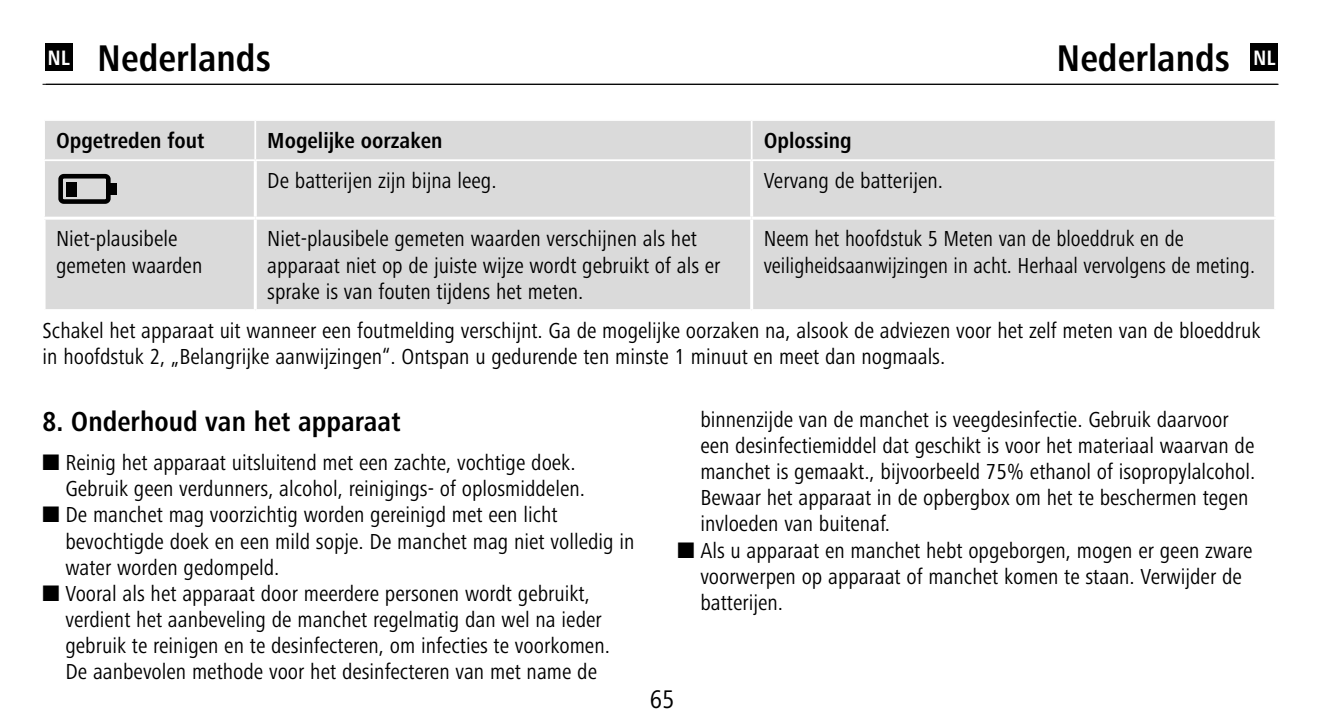
<style>
.page{position:relative;width:1319px;height:723px;background:#fff}
.page>*{position:absolute;margin:0;border:0;box-sizing:border-box;transform-origin:0 0}
.Subhead_bold{font:700 condensed 38.4px "Frutiger Next LTW1 G";color:#000}
.Head{font:700 condensed 28.5px "Frutiger Next LTW1 G";color:#000}
.t1{font:condensed 26.4px "Frutiger Next LTW1 G";color:#000}
.Grundtext{font:condensed 22.5px/26.1px "Frutiger Next LTW1 G";color:#000}
.Grundtext-2{font:condensed 22.5px/26.1px "Frutiger Next LTW1 G";color:#000;scale:.96 1}
.Grundtext-3{font:700 condensed 22.5px "Frutiger Next LTW1 G";color:#000}
.Subhead_bold-2{font:700 condensed 21.6px "Frutiger Next LTW1 G";color:#fff}
</style>
<div class="page">
<hr style="left:43px;top:84px;width:1234px;height:1px;background:#000">
<div style="left:1250px;top:43px;width:27px;height:28px;background:#000"></div>
<hr style="left:46px;top:84px;width:1232px;height:1px;background:#000">
<div style="left:45px;top:43px;width:28px;height:28px;background:#000"></div>
<div style="left:45px;top:121px;width:1229px;height:188px;background:#dadada"></div>
<hr style="left:254px;top:161px;width:3px;height:56px;background:#fff">
<hr style="left:750px;top:161px;width:3px;height:56px;background:#fff">
<hr style="left:1273px;top:161px;width:3px;height:56px;background:#fff">
<hr style="left:43px;top:217px;width:212px;height:3px;background:#fff">
<hr style="left:43px;top:220px;width:3px;height:89px;background:#fff">
<hr style="left:255px;top:217px;width:496px;height:3px;background:#fff">
<hr style="left:254px;top:220px;width:3px;height:89px;background:#fff">
<hr style="left:751px;top:217px;width:525px;height:3px;background:#fff">
<hr style="left:750px;top:220px;width:3px;height:89px;background:#fff">
<hr style="left:1273px;top:220px;width:3px;height:89px;background:#fff">
<hr style="left:254px;top:121px;width:2px;height:38px;background:#fff">
<hr style="left:750px;top:121px;width:2px;height:38px;background:#fff">
<hr style="left:43px;top:159px;width:212px;height:2px;background:#fff">
<hr style="left:255px;top:159px;width:496px;height:2px;background:#fff">
<hr style="left:751px;top:159px;width:525px;height:2px;background:#fff">
<div style="left:58px;top:174px;width:53px;height:30px;border:5px solid #000;border-radius:3px"></div>
<div style="left:67px;top:182px;width:10px;height:15px;background:#000"></div>
<div style="left:109px;top:183px;width:8px;height:12px;background:#000"></div>
<p class="Subhead_bold-2" style="left:47px;top:45px;width:24px">NL</p>
<p class="Subhead_bold" style="left:97px;top:36px;width:175px">Nederlands</p>
<h1 class="Subhead_bold" style="left:1056px;top:36px;width:221px">Nederlands <sup>NL</sup></h1>
<p class="Grundtext-3" style="left:56px;top:128px;width:150px">Opgetreden fout</p>
<p class="Grundtext-3" style="left:267px;top:128px;width:177px">Mogelijke oorzaken</p>
<p class="Grundtext-3" style="left:763px;top:128px;width:90px">Oplossing</p>
<p class="Grundtext" style="left:267px;top:167px;width:231px">De batterijen zijn bijna leeg.</p>
<p class="Grundtext" style="left:763px;top:167px;width:181px">Vervang de batterijen.</p>
<p class="Grundtext" style="left:56px;top:226px;width:148px">Niet-plausibele gemeten waarden</p>
<p class="Grundtext" style="left:267px;top:226px;width:454px">Niet-plausibele gemeten waarden verschijnen als het apparaat niet op de juiste wijze wordt gebruikt of als er sprake is van fouten tijdens het meten.</p>
<p class="Grundtext-2" style="left:763px;top:226px;width:513px">Neem het hoofdstuk 5 Meten van de bloeddruk en de veiligheidsaanwijzingen in acht. Herhaal vervolgens de meting.</p>
<p class="Grundtext" style="left:43px;top:318px;width:1219px">Schakel het apparaat uit wanneer een foutmelding verschijnt. Ga de mogelijke oorzaken na, alsook de adviezen voor het zelf meten van de bloeddruk in hoofdstuk 2, „Belangrijke aanwijzingen“. Ontspan u gedurende ten minste 1 minuut en meet dan nogmaals.</p>
<p class="Head" style="left:43px;top:405px;width:359px">8. Onderhoud van het apparaat</p>
<p class="Grundtext" style="left:65px;top:450px;width:521px;text-indent:-23px">■ Reinig het apparaat uitsluitend met een zachte, vochtige doek.<br>Gebruik geen verdunners, alcohol, reinigings- of oplosmiddelen.</p>
<p class="Grundtext" style="left:65px;top:502px;width:570px;text-indent:-23px">■ De manchet mag voorzichtig worden gereinigd met een licht bevochtigde doek en een mild sopje. De manchet mag niet volledig in water worden gedompeld.</p>
<p class="Grundtext" style="left:65px;top:580px;width:546px;text-indent:-23px">■ Vooral als het apparaat door meerdere personen wordt gebruikt, verdient het aanbeveling de manchet regelmatig dan wel na ieder gebruik te reinigen en te desinfecteren, om infecties te voorkomen.<br>De aanbevolen methode voor het desinfecteren van met name de</p>
<p class="Grundtext" style="left:700px;top:406px;width:556px">binnenzijde van de manchet is veegdesinfectie. Gebruik daarvoor een desinfectiemiddel dat geschikt is voor het materiaal waarvan de manchet is gemaakt., bijvoorbeeld 75% ethanol of isopropylalcohol.<br>Bewaar het apparaat in de opbergbox om het te beschermen tegen invloeden van buitenaf.</p>
<p class="Grundtext" style="left:700px;top:537px;width:553px;text-indent:-23px">■ Als u apparaat en manchet hebt opgeborgen, mogen er geen zware voorwerpen op apparaat of manchet komen te staan. Verwijder de batterijen.</p>
<p class="t1" style="left:649px;top:684px;width:26px">65</p>
</div>
